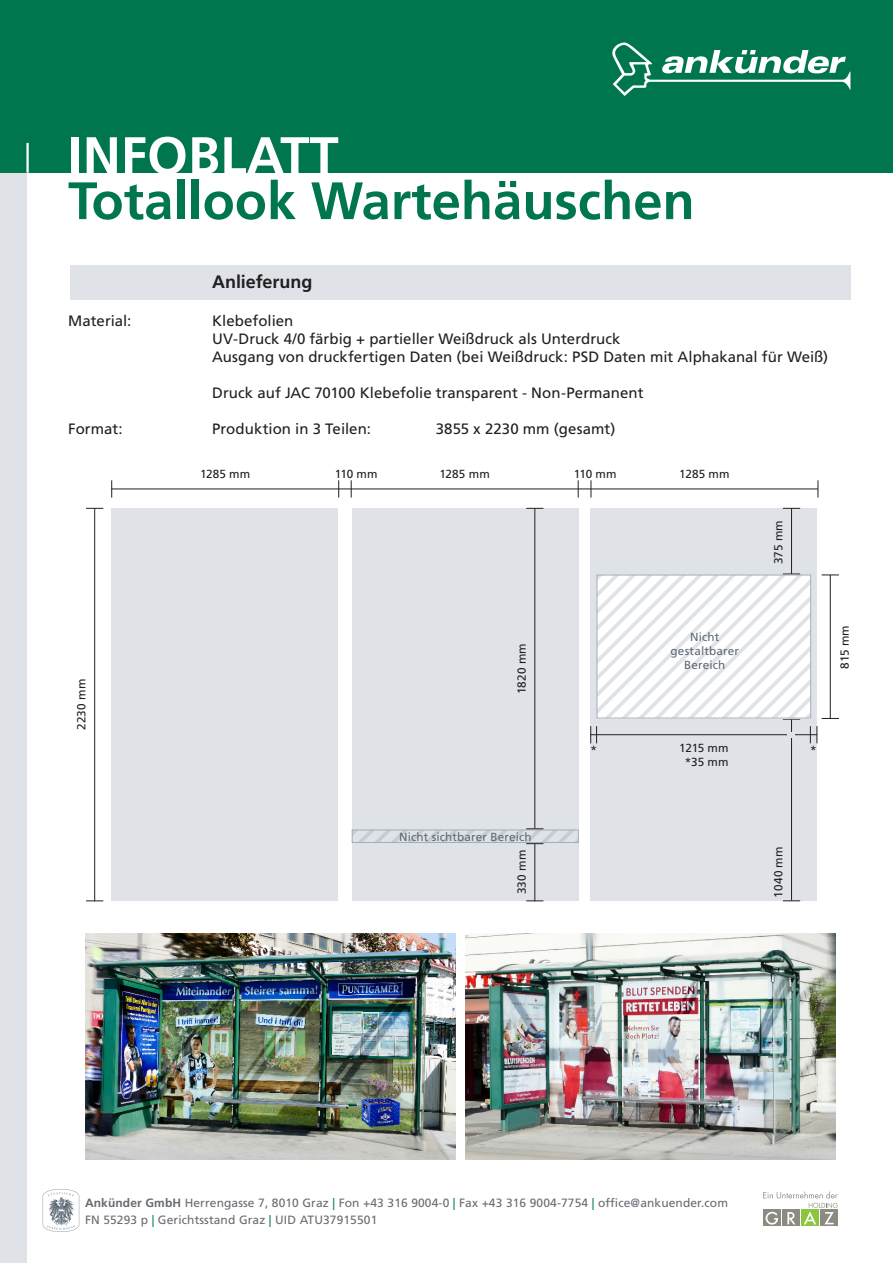
<style>
.page{position:relative;width:893px;height:1263px;background:#fff}
.page>*{position:absolute;margin:0;border:0;box-sizing:border-box;transform-origin:0 0}
.t1{font:700 52.65px "Frutiger LT";color:#00764f}
.t2{font:700 52.65px "Frutiger LT";color:#fff}
.t3{font:700 18px "Frutiger LT";letter-spacing:-.005em;color:#231f20}
.t4{font:15px "Frutiger LT";color:#231f20}
.t5{font:12px/16.5px "Frutiger LT";letter-spacing:.01em;color:#676c72}
.t6{font:11.7px "Frutiger LT";letter-spacing:.015em;color:#231f20}
.t7{font:11.7px "Frutiger LT";letter-spacing:.01em;color:#5d6a75}
.s1{font-weight:700}
.s2{color:#008751}
</style>
<div class="page">
<div style="left:0;top:0;width:26px;height:1263px;background:#dfe3e8"></div>
<div style="left:0;top:0;width:893px;height:173px;background:#00764f"></div>
<svg style="left:612px;top:42px;width:238px;height:54px"></svg>
<hr style="left:26px;top:143px;width:3px;height:30px;background:#fff">
<img style="left:42px;top:1189px;width:38px;height:43px">
<svg style="left:763px;top:1224px;width:17px;height:2px"></svg>
<svg style="left:782px;top:1224px;width:17px;height:2px"></svg>
<svg style="left:801px;top:1224px;width:18px;height:2px"></svg>
<svg style="left:820px;top:1224px;width:18px;height:2px"></svg>
<svg style="left:763px;top:1191px;width:75px;height:33px"></svg>
<div style="left:70px;top:265px;width:780px;height:34px;background:#dfe3e8"></div>
<img style="left:85px;top:933px;width:370px;height:226px">
<img style="left:466px;top:933px;width:369px;height:226px">
<div style="left:111px;top:508px;width:227px;height:393px;background:#dfe3e8"></div>
<div style="left:352px;top:508px;width:227px;height:393px;background:#dfe3e8"></div>
<div style="left:590px;top:508px;width:227px;height:393px;background:#dfe3e8"></div>
<hr style="left:94px;top:508px;width:1px;height:393px;background:#231f20">
<svg style="left:86px;top:508px;width:17px;height:1px"></svg>
<svg style="left:86px;top:900px;width:17px;height:1px"></svg>
<hr style="left:830px;top:575px;width:1px;height:143px;background:#231f20">
<svg style="left:822px;top:574px;width:17px;height:1px"></svg>
<svg style="left:822px;top:718px;width:17px;height:1px"></svg>
<hr style="left:791px;top:719px;width:1px;height:182px;background:#231f20">
<hr style="left:791px;top:508px;width:1px;height:66px;background:#231f20">
<svg style="left:783px;top:508px;width:17px;height:1px"></svg>
<svg style="left:783px;top:900px;width:17px;height:1px"></svg>
<hr style="left:111px;top:489px;width:707px;height:1px;background:#231f20">
<svg style="left:338px;top:480px;width:1px;height:17px"></svg>
<svg style="left:111px;top:480px;width:1px;height:17px"></svg>
<svg style="left:578px;top:480px;width:1px;height:17px"></svg>
<svg style="left:351px;top:480px;width:1px;height:17px"></svg>
<svg style="left:818px;top:480px;width:1px;height:17px"></svg>
<svg style="left:591px;top:480px;width:1px;height:17px"></svg>
<svg style="left:597px;top:574px;width:214px;height:146px"></svg>
<div style="left:597px;top:575px;width:214px;height:143px;border:1px solid #a2aeb8"></div>
<hr style="left:590px;top:734px;width:227px;height:1px;background:#231f20">
<div style="left:788px;top:732px;width:7px;height:6px;background:#dfe3e8"></div>
<svg style="left:590px;top:726px;width:7px;height:17px"></svg>
<svg style="left:810px;top:726px;width:7px;height:17px"></svg>
<hr style="left:534px;top:508px;width:1px;height:320px;background:#231f20">
<hr style="left:534px;top:844px;width:1px;height:57px;background:#231f20">
<svg style="left:526px;top:508px;width:17px;height:1px"></svg>
<svg style="left:526px;top:900px;width:17px;height:1px"></svg>
<svg style="left:352px;top:828px;width:226px;height:16px"></svg>
<h1 class="t2" style="left:68px;top:125px;width:272px">INFOBLATT</h1>
<p class="t1" style="left:68px;top:170px;width:628px">Totallook Wartehäuschen</p>
<p class="t3" style="left:212px;top:272px;width:102px">Anlieferung</p>
<p class="t4" style="left:68px;top:312px;width:65px">Material:</p>
<p class="t4" style="left:212px;top:312px;width:83px">Klebefolien</p>
<p class="t4" style="left:212px;top:330px;width:410px">UV-Druck 4/0 färbig + partieller Weißdruck als Unterdruck</p>
<p class="t4" style="left:212px;top:348px;width:617px">Ausgang von druckfertigen Daten (bei Weißdruck: PSD Daten mit Alphakanal für Weiß)</p>
<p class="t4" style="left:212px;top:384px;width:433px">Druck auf JAC 70100 Klebefolie transparent - Non-Permanent</p>
<p class="t4" style="left:68px;top:420px;width:56px">Format:</p>
<p class="t4" style="left:212px;top:420px;width:160px">Produktion in 3 Teilen:</p>
<p class="t4" style="left:436px;top:420px;width:181px">3855 x 2230 mm (gesamt)</p>
<p class="t6" style="left:200px;top:467px;width:52px">1285 mm</p>
<p class="t6" style="left:335px;top:467px;width:44px">110 mm</p>
<p class="t6" style="left:439px;top:467px;width:52px">1285 mm</p>
<p class="t6" style="left:574px;top:467px;width:44px">110 mm</p>
<p class="t6" style="left:679px;top:467px;width:52px">1285 mm</p>
<p class="t6" style="left:771px;top:564px;width:45px;rotate:-90deg">375 mm</p>
<p class="t6" style="left:75px;top:730px;width:53px;rotate:-90deg">2230 mm</p>
<p class="t6" style="left:515px;top:694px;width:52px;rotate:-90deg">1820 mm</p>
<p class="t7" style="left:690px;top:630px;width:31px">Nicht</p>
<p class="t7" style="left:670px;top:644px;width:70px">gestaltbarer</p>
<p class="t7" style="left:684px;top:658px;width:43px">Bereich</p>
<p class="t6" style="left:838px;top:669px;width:45px;rotate:-90deg">815 mm</p>
<p class="t6" style="left:679px;top:741px;width:51px">1215 mm</p>
<p class="t6" style="left:685px;top:755px;width:45px">*35 mm</p>
<p class="t6" style="left:591px;top:743px;width:8px">*</p>
<p class="t6" style="left:810px;top:743px;width:8px">*</p>
<p class="t7" style="left:399px;top:829px;width:134px">Nicht sichtbarer Bereich</p>
<p class="t6" style="left:515px;top:894px;width:46px;rotate:-90deg">330 mm</p>
<p class="t6" style="left:771px;top:898px;width:53px;rotate:-90deg">1040 mm</p>
<p class="t5" style="left:85px;top:1195px;width:644px"><span class="s1">Ankünder GmbH</span> Herrengasse 7, 8010 Graz <span class="s2">|</span> Fon +43 316 9004-0 <span class="s2">|</span> Fax +43 316 9004-7754 <span class="s2">|</span> office@ankuender.com<br>FN 55293 p <span class="s2">|</span> Gerichtsstand Graz <span class="s2">|</span> UID ATU37915501</p>
</div>
